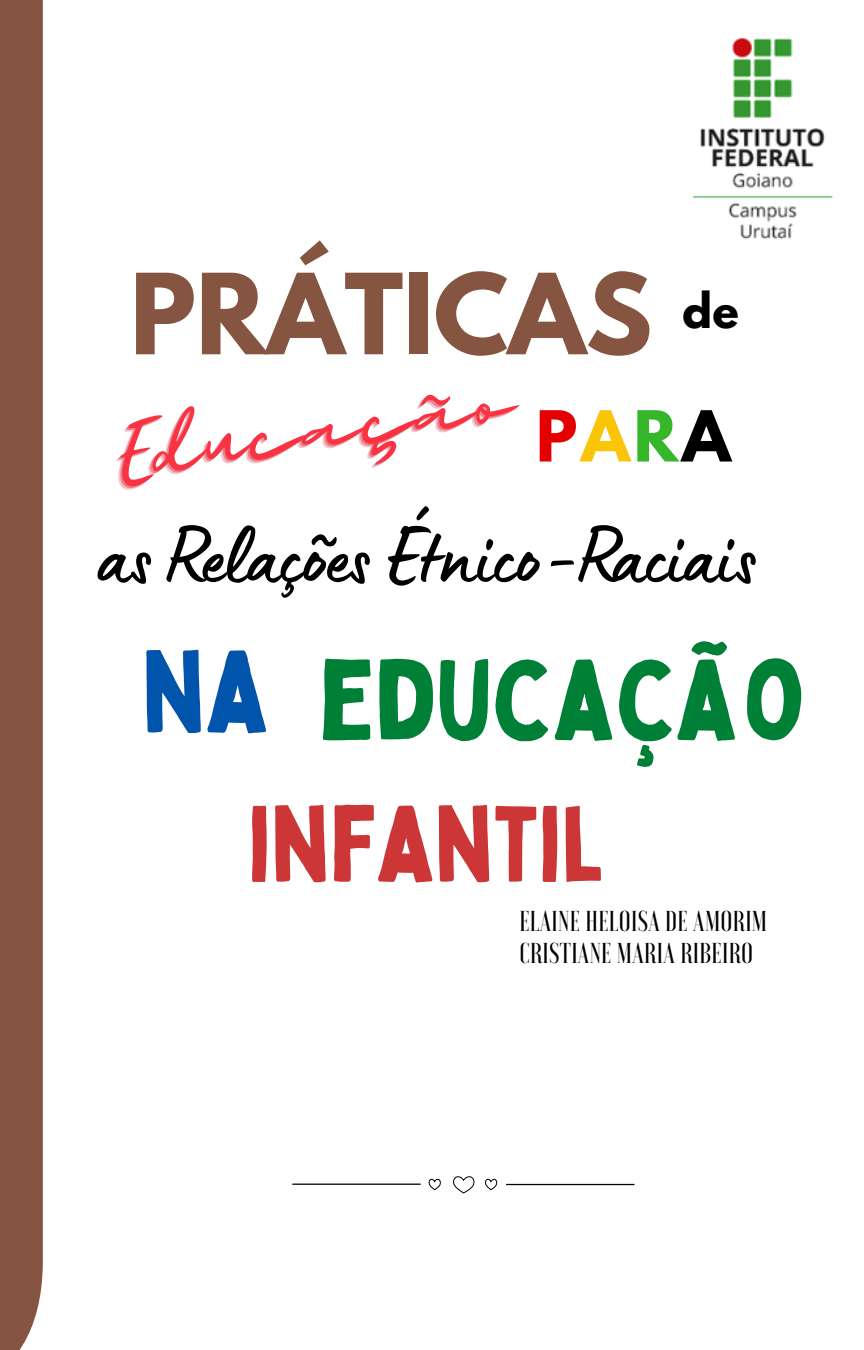
<style>
.page{position:relative;width:864px;height:1350px;background:#fff}
.page>*{position:absolute;margin:0;border:0;box-sizing:border-box;transform-origin:0 0}
.t1{font:113.4px "Bobby Jones";color:#0054ab}
.t2{font:111.38px "Bobby Jones";color:#008037}
.t3{font:105.3px "Bobby Jones";color:#cd3636}
.t4{font:700 99px "League Spartan";color:#865542}
.t5{font:85.05px "Lumios Marker";color:#000}
.t6{font:81.23px "Majesty Yandi Designs";color:#fa3343}
.t7{font:700 62.32px "League Spartan";color:#e40000}
.t8{font:700 43.65px "League Spartan";color:#000}
.t9{font:500 28.8px "Voga";letter-spacing:.01em;color:#000}
.s1{color:#fac506}
.s2{color:#35b729}
.s3{color:#000}
</style>
<div class="page">
<div style="left:0;top:0;width:43px;height:1350px;background:#865542"></div>
<img style="left:692px;top:38px;width:141px;height:202px">
<hr style="left:292px;top:1184px;width:129px;height:1px;background:#000">
<hr style="left:506px;top:1184px;width:128px;height:1px;background:#000">
<svg style="left:453px;top:1176px;width:22px;height:17px"></svg>
<svg style="left:485px;top:1179px;width:12px;height:11px"></svg>
<svg style="left:428px;top:1179px;width:13px;height:11px"></svg>
<p class="t4" style="left:130px;top:265px;width:524px">PRÁTICAS</p>
<p class="t8" style="left:683px;top:289px;width:58px">de</p>
<p class="t6" style="left:113px;top:417px;width:404px;rotate:-8deg">Educação</p>
<p class="t7" style="left:536px;top:405px;width:196px">P<span class="s1">A</span><span class="s2">R</span><span class="s3">A</span></p>
<p class="t5" style="left:98px;top:529px;width:659px">as Relações Étnico-Raciais</p>
<p class="t1" style="left:142px;top:621px;width:128px">NA</p>
<p class="t2" style="left:318px;top:630px;width:489px">EDUCAÇÃO</p>
<p class="t3" style="left:248px;top:778px;width:359px">INFANTIL</p>
<p class="t9" style="left:519px;top:907px;width:249px">ELAINE HELOISA DE AMORIM</p>
<p class="t9" style="left:519px;top:939px;width:235px">CRISTIANE MARIA RIBEIRO</p>
</div>
